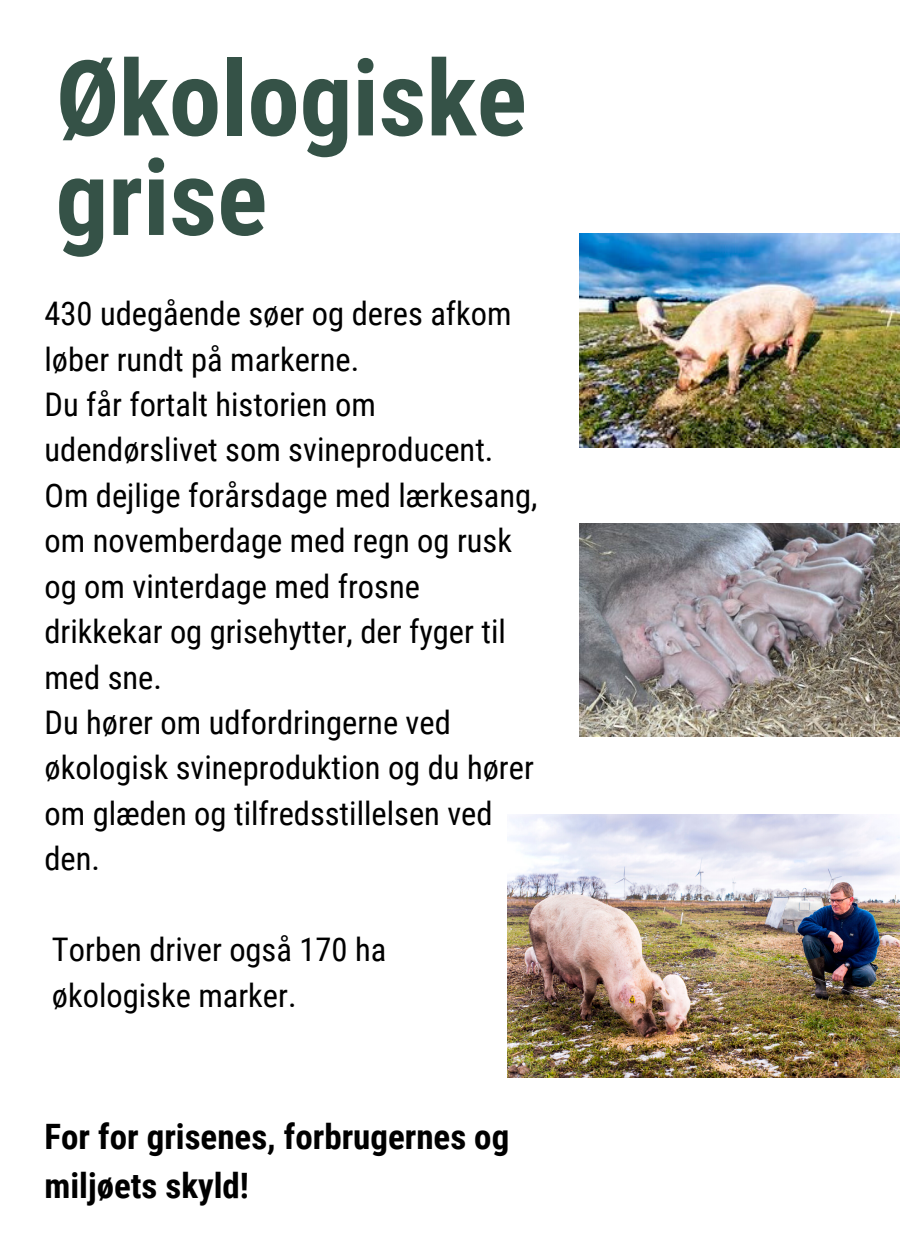
<style>
.page{position:relative;width:900px;height:1260px;background:#fff}
.page>*{position:absolute;margin:0;border:0;box-sizing:border-box;transform-origin:0 0}
.t1{font:700 105px/99.5px "Roboto Condensed";color:#355247}
.t2{font:700 35px/49px "Roboto Condensed";color:#000}
.t3{font:32.5px/45.5px "Roboto Condensed";color:#000}
</style>
<div class="page">
<img style="left:508px;top:815px;width:391px;height:262px">
<img style="left:579px;top:234px;width:321px;height:214px">
<img style="left:579px;top:523px;width:321px;height:214px">
<h1 class="t1" style="left:56px;top:50px;width:473px">Økologiske grise</h1>
<p class="t3" style="left:45px;top:291px;width:495px">430 udegående søer og deres afkom løber rundt på markerne.<br>Du får fortalt historien om udendørslivet som svineproducent.<br>Om dejlige forårsdage med lærkesang, om novemberdage med regn og rusk og om vinterdage med frosne drikkekar og grisehytter, der fyger til med sne.<br>Du hører om udfordringerne ved økologisk svineproduktion og du hører om glæden og tilfredsstillelsen ved den.</p>
<p class="t3" style="left:52px;top:927px;width:336px">Torben driver også 170 ha økologiske marker.</p>
<p class="t2" style="left:45px;top:1112px;width:466px">For for grisenes, forbrugernes og miljøets skyld!</p>
</div>
